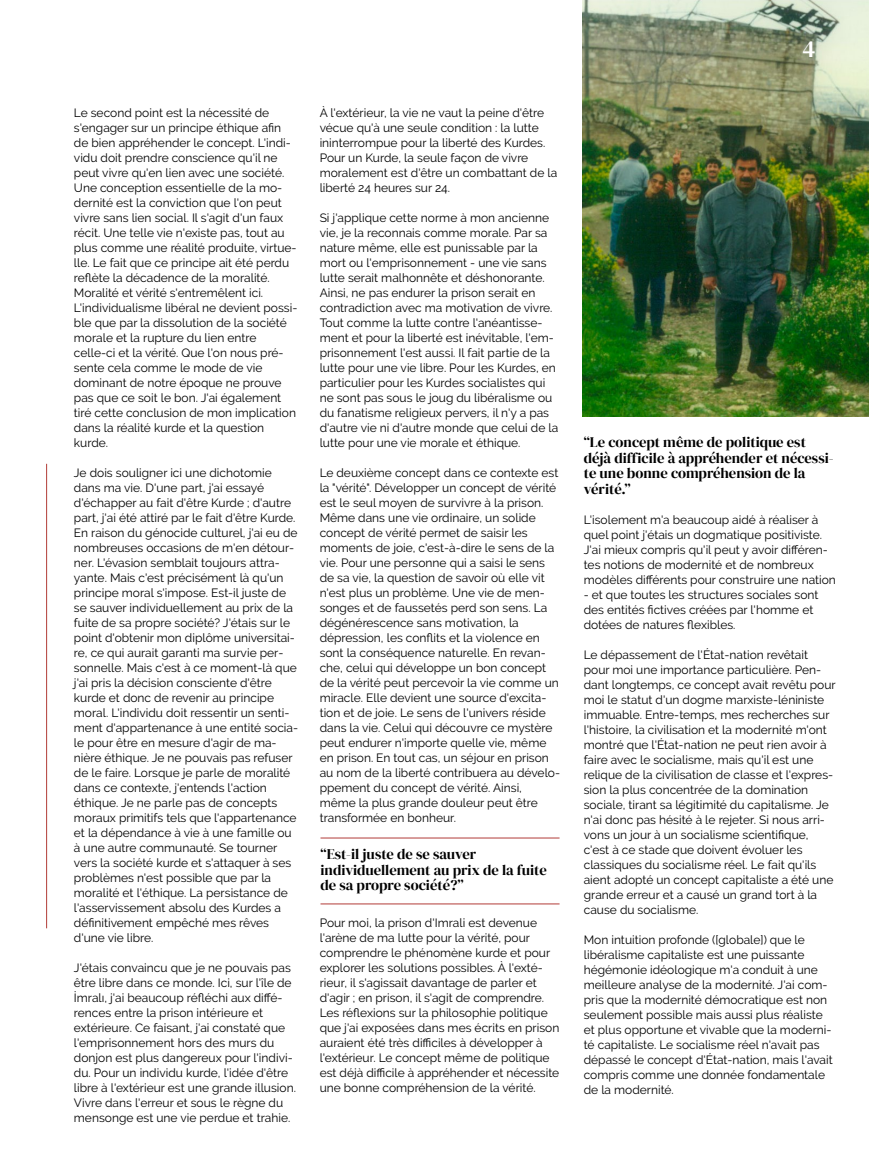
<style>
.page{position:relative;width:869px;height:1165px;background:#fff}
.page>*{position:absolute;margin:0;border:0;box-sizing:border-box;transform-origin:0 0}
.t1{font:24px "DM Serif Display";color:#fff}
.t2{font:14.6px/15.5px "DM Serif Display";color:#000}
.t3{font:12px/15px "Raleway";color:#000}
</style>
<div class="page">
<img style="left:583px;top:0;width:286px;height:417px">
<hr style="left:320px;top:837px;width:239px;height:1px;background:#b23c38">
<hr style="left:320px;top:903px;width:239px;height:1px;background:#b23c38">
<hr style="left:46px;top:464px;width:1px;height:464px;background:#b23c38">
<p class="t3" style="left:74px;top:105px;width:225px">Le second point est la nécessité de s'engager sur un principe éthique afin de bien appréhender le concept. L'indi&shy;vidu doit prendre conscience qu'il ne peut vivre qu'en lien avec une société.<br>Une conception essentielle de la mo&shy;dernité est la conviction que l'on peut vivre sans lien social. Il s'agit d'un faux récit. Une telle vie n'existe pas, tout au plus comme une réalité produite, virtue&shy;lle. Le fait que ce principe ait été perdu reflète la décadence de la moralité.<br>Moralité et vérité s'entremêlent ici.<br>L'individualisme libéral ne devient possi&shy;ble que par la dissolution de la société morale et la rupture du lien entre celle-ci et la vérité. Que l'on nous pré&shy;sente cela comme le mode de vie dominant de notre époque ne prouve pas que ce soit le bon. J'ai également tiré cette conclusion de mon implication dans la réalité kurde et la question kurde.</p>
<p class="t3" style="left:74px;top:465px;width:226px">Je dois souligner ici une dichotomie dans ma vie. D'une part, j'ai essayé d'échapper au fait d'être Kurde ; d'autre part, j'ai été attiré par le fait d'être Kurde.<br>En raison du génocide culturel, j'ai eu de nombreuses occasions de m'en détour&shy;ner. L'évasion semblait toujours attra&shy;yante. Mais c'est précisément là qu'un principe moral s'impose. Est-il juste de se sauver individuellement au prix de la fuite de sa propre société? J'étais sur le point d'obtenir mon diplôme universitai&shy;re, ce qui aurait garanti ma survie per&shy;sonnelle. Mais c'est à ce moment-là que j'ai pris la décision consciente d'être kurde et donc de revenir au principe moral. L'individu doit ressentir un senti&shy;ment d'appartenance à une entité socia&shy;le pour être en mesure d'agir de ma&shy;nière éthique. Je ne pouvais pas refuser de le faire. Lorsque je parle de moralité dans ce contexte, j'entends l'action éthique. Je ne parle pas de concepts moraux primitifs tels que l'appartenance et la dépendance à vie à une famille ou à une autre communauté. Se tourner vers la société kurde et s'attaquer à ses problèmes n'est possible que par la moralité et l'éthique. La persistance de l'asservissement absolu des Kurdes a définitivement empêché mes rêves d'une vie libre.</p>
<p class="t3" style="left:74px;top:960px;width:223px">J'étais convaincu que je ne pouvais pas être libre dans ce monde. Ici, sur l'île de İmralı, j'ai beaucoup réfléchi aux diffé&shy;rences entre la prison intérieure et extérieure. Ce faisant, j'ai constaté que l'emprisonnement hors des murs du donjon est plus dangereux pour l'indivi&shy;du. Pour un individu kurde, l'idée d'être libre à l'extérieur est une grande illusion.<br>Vivre dans l'erreur et sous le règne du mensonge est une vie perdue et trahie.</p>
<p class="t3" style="left:320px;top:105px;width:239px">À l'extérieur, la vie ne vaut la peine d'être vécue qu'à une seule condition : la lutte ininterrompue pour la liberté des Kurdes.<br>Pour un Kurde, la seule façon de vivre moralement est d'être un combattant de la liberté 24 heures sur 24.</p>
<p class="t3" style="left:320px;top:210px;width:240px">Si j'applique cette norme à mon ancienne vie, je la reconnais comme morale. Par sa nature même, elle est punissable par la mort ou l'emprisonnement - une vie sans lutte serait malhonnête et déshonorante.<br>Ainsi, ne pas endurer la prison serait en contradiction avec ma motivation de vivre.<br>Tout comme la lutte contre l'anéantisse&shy;ment et pour la liberté est inévitable, l'em&shy;prisonnement l'est aussi. Il fait partie de la lutte pour une vie libre. Pour les Kurdes, en particulier pour les Kurdes socialistes qui ne sont pas sous le joug du libéralisme ou du fanatisme religieux pervers, il n'y a pas d'autre vie ni d'autre monde que celui de la lutte pour une vie morale et éthique.</p>
<p class="t3" style="left:320px;top:465px;width:242px">Le deuxième concept dans ce contexte est la "vérité". Développer un concept de vérité est le seul moyen de survivre à la prison.<br>Même dans une vie ordinaire, un solide concept de vérité permet de saisir les moments de joie, c'est-à-dire le sens de la vie. Pour une personne qui a saisi le sens de sa vie, la question de savoir où elle vit n'est plus un problème. Une vie de men&shy;songes et de faussetés perd son sens. La dégénérescence sans motivation, la dépression, les conflits et la violence en sont la conséquence naturelle. En revan&shy;che, celui qui développe un bon concept de la vérité peut percevoir la vie comme un miracle. Elle devient une source d'excita&shy;tion et de joie. Le sens de l'univers réside dans la vie. Celui qui découvre ce mystère peut endurer n'importe quelle vie, même en prison. En tout cas, un séjour en prison au nom de la liberté contribuera au dévelo&shy;ppement du concept de vérité. Ainsi, même la plus grande douleur peut être transformée en bonheur.</p>
<p class="t2" style="left:320px;top:847px;width:228px">“Est-il juste de se sauver individuellement au prix de la fuite de sa propre société?”</p>
<p class="t3" style="left:320px;top:915px;width:241px">Pour moi, la prison d'Imrali est devenue l'arène de ma lutte pour la vérité, pour comprendre le phénomène kurde et pour explorer les solutions possibles. À l'exté&shy;rieur, il s'agissait davantage de parler et d'agir ; en prison, il s'agit de comprendre.<br>Les réflexions sur la philosophie politique que j'ai exposées dans mes écrits en prison auraient été très difficiles à développer à l'extérieur. Le concept même de politique est déjà difficile à appréhender et nécessite une bonne compréhension de la vérité.</p>
<h1 class="t1" style="left:802px;top:35px;width:14px">4</h1>
<p class="t2" style="left:584px;top:435px;width:251px">“Le concept même de politique est déjà difficile à appréhender et nécessi&shy;te une bonne compréhension de la vérité.”</p>
<p class="t3" style="left:584px;top:512px;width:254px">L'isolement m'a beaucoup aidé à réaliser à quel point j'étais un dogmatique positiviste.<br>J'ai mieux compris qu'il peut y avoir différen&shy;tes notions de modernité et de nombreux modèles différents pour construire une nation</p>
<p class="t3" style="left:584px;top:587px;width:236px">- et que toutes les structures sociales sont des entités fictives créées par l'homme et dotées de natures flexibles.</p>
<p class="t3" style="left:584px;top:647px;width:253px">Le dépassement de l'État-nation revêtait pour moi une importance particulière. Pen&shy;dant longtemps, ce concept avait revêtu pour moi le statut d'un dogme marxiste-léniniste immuable. Entre-temps, mes recherches sur l'histoire, la civilisation et la modernité m'ont montré que l'État-nation ne peut rien avoir à faire avec le socialisme, mais qu'il est une relique de la civilisation de classe et l'expres&shy;sion la plus concentrée de la domination sociale, tirant sa légitimité du capitalisme. Je n'ai donc pas hésité à le rejeter. Si nous arri&shy;vons un jour à un socialisme scientifique, c'est à ce stade que doivent évoluer les classiques du socialisme réel. Le fait qu'ils aient adopté un concept capitaliste a été une grande erreur et a causé un grand tort à la cause du socialisme.</p>
<p class="t3" style="left:584px;top:932px;width:250px">Mon intuition profonde ([globale]) que le libéralisme capitaliste est une puissante hégémonie idéologique m'a conduit à une meilleure analyse de la modernité. J'ai com&shy;pris que la modernité démocratique est non seulement possible mais aussi plus réaliste et plus opportune et vivable que la moderni&shy;té capitaliste. Le socialisme réel n'avait pas dépassé le concept d'État-nation, mais l'avait compris comme une donnée fondamentale de la modernité.</p>
</div>
